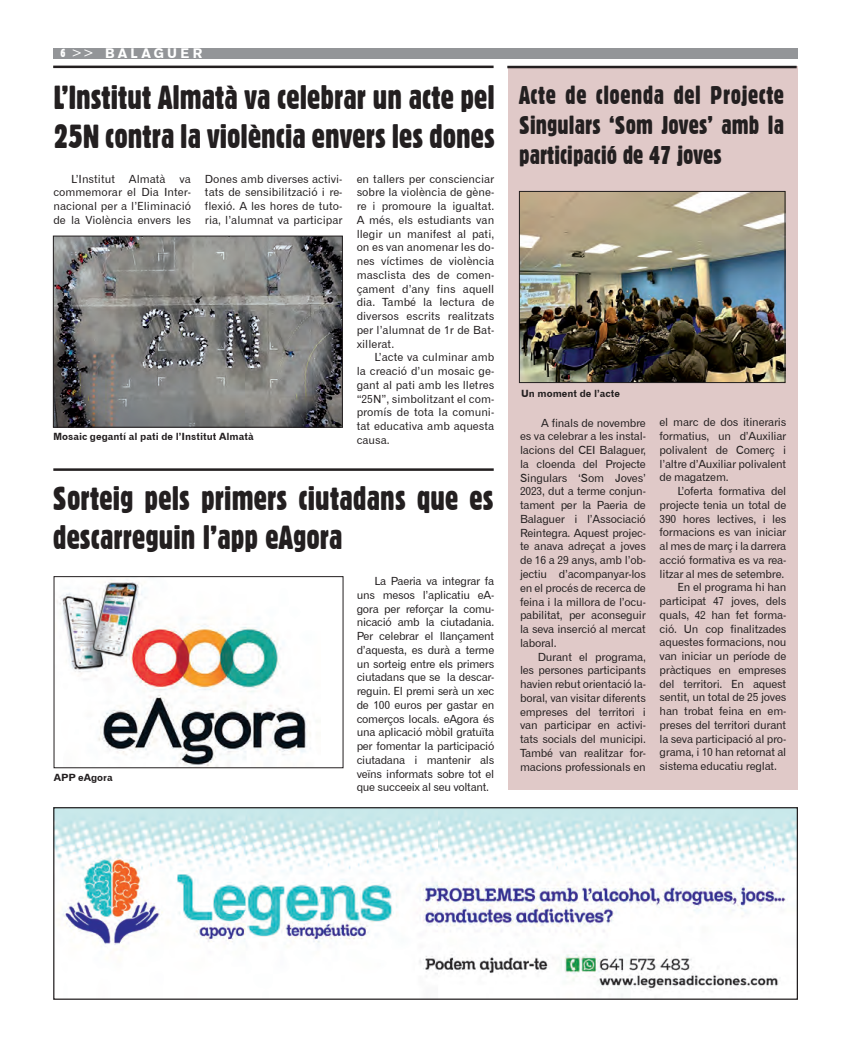
<style>
.page{position:relative;width:851px;height:1053px;background:#fff}
.page>*{position:absolute;margin:0;border:0;box-sizing:border-box;transform-origin:0 0}
.t1{font:32.5px/39px "Gothic 821 Condensed BT";color:#231f20}
.t2{font:25px/30px "Gothic 821 Condensed BT";color:#231f20;text-align:justify}
.t3{font:13.75px "Gothic 725 BT Black A";letter-spacing:.25em;color:#fff}
.t4{font:13.75px "Gothic 720 BT Roman B";color:#fff}
.t5{font:11.25px/13.8px "Gothic 720 BT Roman B";letter-spacing:-.02em;color:#231f20;text-align:justify}
.t6{font:10px "Gothic 720 BT Bold B";color:#231f20}
.s1{font-family:"Gothic 821 Condensed BT";font-size:11.25px}
</style>
<div class="page">
<div style="left:53px;top:48px;width:744px;height:10px;background:#939598"></div>
<hr style="left:53px;top:66px;width:440px;height:2px;background:#231f20">
<img style="left:55px;top:238px;width:285px;height:187px">
<div style="left:53px;top:236px;width:289px;height:191px;border:1px solid #231f20"></div>
<div style="left:507px;top:66px;width:290px;height:723px;background:#e0c9c8"></div>
<hr style="left:507px;top:66px;width:289px;height:2px;background:#231f20">
<img style="left:521px;top:193px;width:262px;height:187px">
<div style="left:519px;top:191px;width:266px;height:191px;border:1px solid #231f20"></div>
<img style="left:55px;top:809px;width:740px;height:188px">
<div style="left:53px;top:807px;width:744px;height:192px;border:1px solid #231f20"></div>
<hr style="left:53px;top:468px;width:440px;height:3px;background:#231f20">
<img style="left:57px;top:579px;width:254px;height:186px">
<div style="left:54px;top:576px;width:289px;height:191px;border:1px solid #231f20"></div>
<p class="t4" style="left:61px;top:44px;width:35px"><span class="s1">6</span> &gt;&gt;</p>
<p class="t3" style="left:105px;top:45px;width:99px">BALAGUER</p>
<p class="t1" style="left:54px;top:78px;width:442px">L’Institut Almatà va celebrar un acte pel<br>25N contra la violència envers les dones</p>
<p class="t5" style="left:53px;top:172px;width:139px;text-indent:18px">L’Institut Almatà va commemorar el Dia Inter&shy;nacional per a l’Eliminació de la Violència envers les</p>
<p class="t5" style="left:205px;top:171px;width:139px">Dones amb diverses activi&shy;tats de sensibilització i re&shy;flexió. A les hores de tuto&shy;ria, l’alumnat va participar</p>
<p class="t5" style="left:356px;top:171px;width:139px">en tallers per conscienciar sobre la violència de gène&shy;re i promoure la igualtat.<br>A més, els estudiants van llegir un manifest al pati, on es van anomenar les do&shy;nes víctimes de violència masclista des de comen&shy;çament d’any fins aquell dia. També la lectura de diversos escrits realitzats per l’alumnat de 1r de Bat&shy;xillerat.</p>
<p class="t5" style="left:356px;top:350px;width:139px;text-indent:18px">L’acte va culminar amb la creació d’un mosaic ge&shy;gant al pati amb les lletres “25N”, simbolitzant el com&shy;promís de tota la comuni&shy;tat educativa amb aquesta causa.</p>
<p class="t6" style="left:53px;top:431px;width:202px">Mosaic gegantí al pati de l’Institut Almatà</p>
<p class="t1" style="left:53px;top:478px;width:442px">Sorteig pels primers ciutadans que es descarreguin l’app eAgora</p>
<p class="t6" style="left:54px;top:771px;width:60px">APP eAgora</p>
<p class="t5" style="left:356px;top:574px;width:139px;text-indent:18px">La Paeria va integrar fa uns mesos l’aplicatiu eA&shy;gora per reforçar la comu&shy;nicació amb la ciutadania.<br>Per celebrar el llançament d’aquesta, es durà a terme un sorteig entre els primers ciutadans que se la descar&shy;reguin. El premi serà un xec de 100 euros per gastar en comerços locals. eAgora és una aplicació mòbil gratuïta per fomentar la participació ciutadana i mantenir als veïns informats sobre tot el que succeeix al seu voltant.</p>
<p class="t2" style="left:519px;top:80px;width:266px">Acte de cloenda del Projecte Singulars ‘Som Joves’ amb la participació de 47 joves</p>
<p class="t6" style="left:521px;top:387px;width:100px">Un moment de l’acte</p>
<p class="t5" style="left:520px;top:415px;width:127px;text-indent:21px">A finals de novembre es va celebrar a les instal· lacions del CEI Balaguer, la cloenda del Projecte Singulars ‘Som Joves’ 2023, dut a terme conjun&shy;tament per la Paeria de Balaguer i l’Associació Reintegra. Aquest projec&shy;te anava adreçat a joves de 16 a 29 anys, amb l’ob&shy;jectiu d’acompanyar-los en el procés de recerca de feina i la millora de l’ocu&shy;pabilitat, per aconseguir la seva inserció al mercat laboral.</p>
<p class="t5" style="left:520px;top:649px;width:127px;text-indent:18px">Durant el programa, les persones participants havien rebut orientació la&shy;boral, van visitar diferents empreses del territori i van participar en activi&shy;tats socials del municipi.<br>També van realitzar for&shy;macions professionals en</p>
<p class="t5" style="left:659px;top:415px;width:128px">el marc de dos itineraris formatius, un d’Auxiliar polivalent de Comerç i l’altre d’Auxiliar polivalent de magatzem.</p>
<p class="t5" style="left:659px;top:484px;width:128px;text-indent:18px">L’oferta formativa del projecte tenia un total de 390 hores lectives, i les formacions es van iniciar al mes de març i la darrera acció formativa es va rea&shy;litzar al mes de setembre.</p>
<p class="t5" style="left:659px;top:580px;width:128px;text-indent:18px">En el programa hi han participat 47 joves, dels quals, 42 han fet forma&shy;ció. Un cop finalitzades aquestes formacions, nou van iniciar un període de pràctiques en empreses del territori. En aquest sentit, un total de 25 joves han trobat feina en em&shy;preses del territori durant la seva participació al pro&shy;grama, i 10 han retornat al sistema educatiu reglat.</p>
</div>
